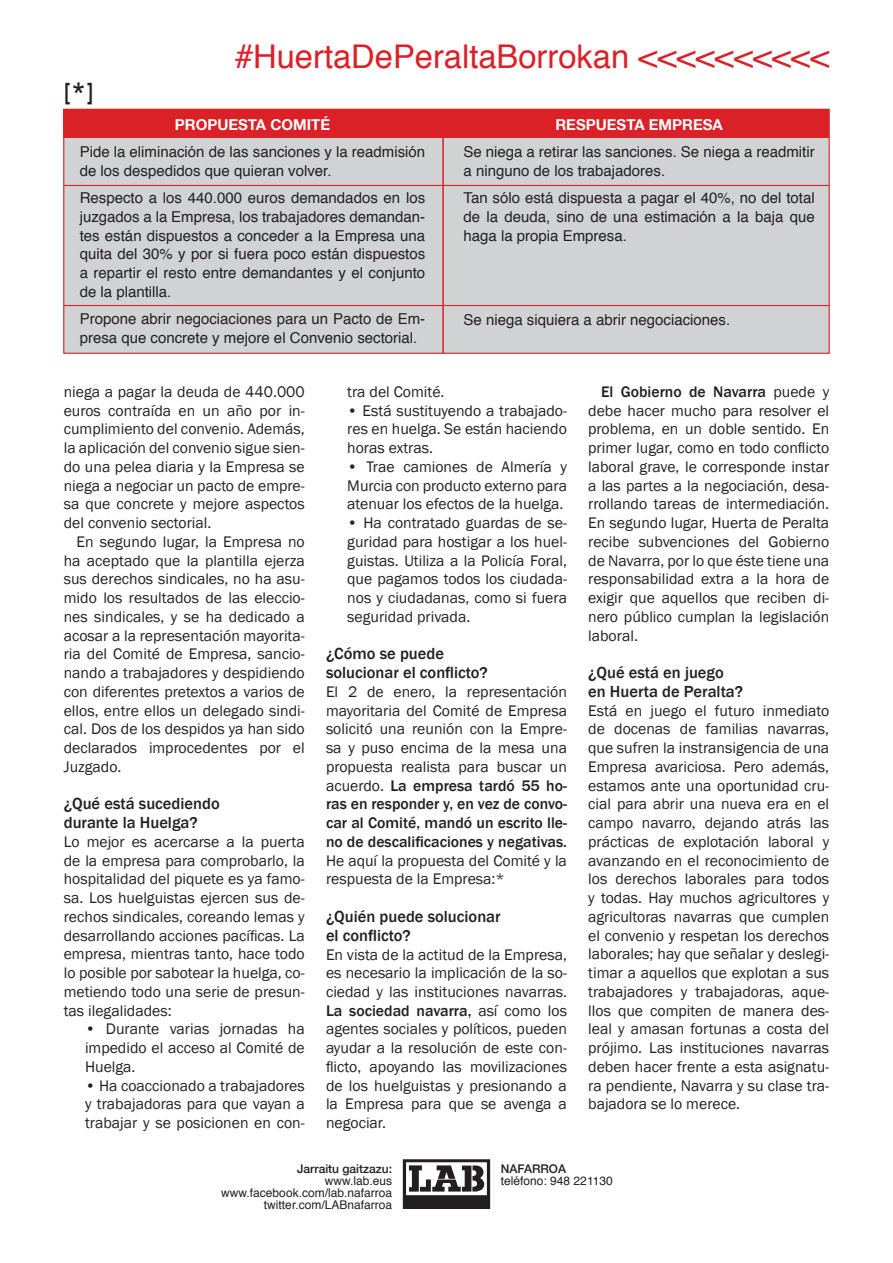
<style>
.page{position:relative;width:893px;height:1263px;background:#fff}
.page>*{position:absolute;margin:0;border:0;box-sizing:border-box;transform-origin:0 0}
.t1{font:32.7px "Helvetica";color:#da2128}
.t2{font:500 25.5px "Franklin Gothic";color:#231f20}
.t3{font:500 16.5px/18.8px "Franklin Gothic";color:#231f20}
.t4{font:15.75px/18.8px "Franklin Gothic";color:#231f20;text-align:justify}
.t5{font:15px/18.8px "Helvetica";color:#231f20}
.t6{font:700 15px "Helvetica 75";color:#fff}
.t7{font:12px/12px "Helvetica";color:#231f20;text-align:right}
.t8{font:500 12px "Helvetica 65";color:#231f20}
.s1{font-weight:500}
</style>
<div class="page">
<div style="left:63px;top:109px;width:767px;height:245px;background:#d1d2d4;border:1px solid #da2128"></div>
<div style="left:64px;top:109px;width:765px;height:28px;background:#da2128"></div>
<svg style="left:403px;top:1159px;width:87px;height:50px"></svg>
<hr style="left:442px;top:131px;width:2px;height:223px;background:#da2128">
<hr style="left:64px;top:185px;width:765px;height:1px;background:#da2128">
<hr style="left:64px;top:305px;width:765px;height:1px;background:#da2128">
<h2 class="t2" style="left:64px;top:75px;width:31px">[*]</h2>
<h1 class="t1" style="left:235px;top:31px;width:596px">#HuertaDePeraltaBorrokan &lt;&lt;&lt;&lt;&lt;&lt;&lt;&lt;&lt;&lt;</h1>
<p class="t6" style="left:175px;top:115px;width:157px">PROPUESTA COMITÉ</p>
<p class="t5" style="left:80px;top:143px;width:347px">Pide la eliminación de las sanciones y la readmisión de los despedidos que quieran volver.</p>
<p class="t5" style="left:80px;top:189px;width:347px;text-align:justify">Respecto a los 440.000 euros demandados en los juzgados a la Empresa, los trabajadores demandan&shy;tes están dispuestos a conceder a la Empresa una quita del 30% y por si fuera poco están dispuestos a repartir el resto entre demandantes y el conjunto de la plantilla.</p>
<p class="t5" style="left:80px;top:310px;width:347px">Propone abrir negociaciones para un Pacto de Em&shy;presa que concrete y mejore el Convenio sectorial.</p>
<p class="t6" style="left:555px;top:115px;width:169px">RESPUESTA EMPRESA</p>
<p class="t5" style="left:463px;top:143px;width:353px">Se niega a retirar las sanciones. Se niega a readmitir a ninguno de los trabajadores.</p>
<p class="t5" style="left:463px;top:189px;width:353px;text-align:justify">Tan sólo está dispuesta a pagar el 40%, no del total de la deuda, sino de una estimación a la baja que haga la propia Empresa.</p>
<p class="t5" style="left:463px;top:310px;width:268px">Se niega siquiera a abrir negociaciones.</p>
<p class="t4" style="left:64px;top:383px;width:242px">niega a pagar la deuda de 440.000 euros contraída en un año por in&shy;cumplimiento del convenio. Además, la aplicación del convenio sigue sien&shy;do una pelea diaria y la Empresa se niega a negociar un pacto de empre&shy;sa que concrete y mejore aspectos del convenio sectorial.</p>
<p class="t4" style="left:64px;top:533px;width:242px;text-indent:13px">En segundo lugar, la Empresa no ha aceptado que la plantilla ejerza sus derechos sindicales, no ha asu&shy;mido los resultados de las eleccio&shy;nes sindicales, y se ha dedicado a acosar a la representación mayorita&shy;ria del Comité de Empresa, sancio&shy;nando a trabajadores y despidiendo con diferentes pretextos a varios de ellos, entre ellos un delegado sindi&shy;cal. Dos de los despidos ya han sido declarados improcedentes por el Juzgado.</p>
<p class="t3" style="left:64px;top:795px;width:157px">¿Qué está sucediendo durante la Huelga?</p>
<p class="t4" style="left:64px;top:833px;width:242px">Lo mejor es acercarse a la puerta de la empresa para comprobarlo, la hospitalidad del piquete es ya famo&shy;sa. Los huelguistas ejercen sus de&shy;rechos sindicales, coreando lemas y desarrollando acciones pacíficas. La empresa, mientras tanto, hace todo lo posible por sabotear la huelga, co&shy;metiendo todo una serie de presun&shy;tas ilegalidades:</p>
<p class="t4" style="left:85px;top:1020px;width:221px">• Durante varias jornadas ha impedido el acceso al Comité de Huelga.</p>
<p class="t4" style="left:85px;top:1076px;width:221px">• Ha coaccionado a trabajadores y trabajadoras para que vayan a trabajar y se posicionen en con-</p>
<p class="t4" style="left:347px;top:382px;width:99px">tra del Comité.</p>
<p class="t4" style="left:347px;top:401px;width:221px">• Está sustituyendo a trabajado&shy;res en huelga. Se están haciendo horas extras.</p>
<p class="t4" style="left:347px;top:457px;width:221px">• Trae camiones de Almería y Murcia con producto externo para atenuar los efectos de la huelga.</p>
<p class="t4" style="left:347px;top:514px;width:221px">• Ha contratado guardas de se&shy;guridad para hostigar a los huel&shy;guistas. Utiliza a la Policía Foral, que pagamos todos los ciudada&shy;nos y ciudadanas, como si fuera seguridad privada.</p>
<p class="t3" style="left:326px;top:645px;width:163px">¿Cómo se puede solucionar el conflicto?</p>
<p class="t4" style="left:326px;top:683px;width:243px">El 2 de enero, la representación mayoritaria del Comité de Empresa solicitó una reunión con la Empre&shy;sa y puso encima de la mesa una propuesta realista para buscar un acuerdo. <span class="s1">La empresa tardó 55 ho&shy;ras en responder y, en vez de convo&shy;car al Comité, mandó un escrito lle&shy;no de descalificaciones y negativas.</span></p>
<p class="t4" style="left:326px;top:851px;width:242px">He aquí la propuesta del Comité y la respuesta de la Empresa:*</p>
<p class="t3" style="left:326px;top:907px;width:176px">¿Quién puede solucionar el conflicto?</p>
<p class="t4" style="left:326px;top:945px;width:242px">En vista de la actitud de la Empresa, es necesario la implicación de la so&shy;ciedad y las instituciones navarras.<br><span class="s1">La sociedad navarra,</span> así como los agentes sociales y políticos, pueden ayudar a la resolución de este con&shy;flicto, apoyando las movilizaciones de los huelguistas y presionando a la Empresa para que se avenga a negociar.</p>
<p class="t4" style="left:588px;top:383px;width:242px;text-indent:13px"><span class="s1">El Gobierno de Navarra</span> puede y debe hacer mucho para resolver el problema, en un doble sentido. En primer lugar, como en todo conflicto laboral grave, le corresponde instar a las partes a la negociación, desa&shy;rrollando tareas de intermediación.<br>En segundo lugar, Huerta de Peralta recibe subvenciones del Gobierno de Navarra, por lo que éste tiene una responsabilidad extra a la hora de exigir que aquellos que reciben di&shy;nero público cumplan la legislación laboral.</p>
<p class="t3" style="left:588px;top:663px;width:156px">¿Qué está en juego en Huerta de Peralta?</p>
<p class="t4" style="left:588px;top:701px;width:242px">Está en juego el futuro inmediato de docenas de familias navarras, que sufren la instransigencia de una Empresa avariciosa. Pero además, estamos ante una oportunidad cru&shy;cial para abrir una nueva era en el campo navarro, dejando atrás las prácticas de explotación laboral y avanzando en el reconocimiento de los derechos laborales para todos y todas. Hay muchos agricultores y agricultoras navarras que cumplen el convenio y respetan los derechos laborales; hay que señalar y deslegi&shy;timar a aquellos que explotan a sus trabajadores y trabajadoras, aque&shy;llos que compiten de manera des&shy;leal y amasan fortunas a costa del prójimo. Las instituciones navarras deben hacer frente a esta asignatu&shy;ra pendiente, Navarra y su clase tra&shy;bajadora se lo merece.</p>
<p class="t8" style="left:297px;top:1161px;width:96px">Jarraitu gaitzazu:</p>
<p class="t7" style="left:221px;top:1175px;width:172px">www.lab.eus www.facebook.com/lab.nafarroa twitter.com/LABnafarroa</p>
<p class="t8" style="left:501px;top:1161px;width:67px">NAFARROA</p>
<p class="t7" style="left:501px;top:1175px;width:113px">teléfono: 948 221130</p>
</div>
